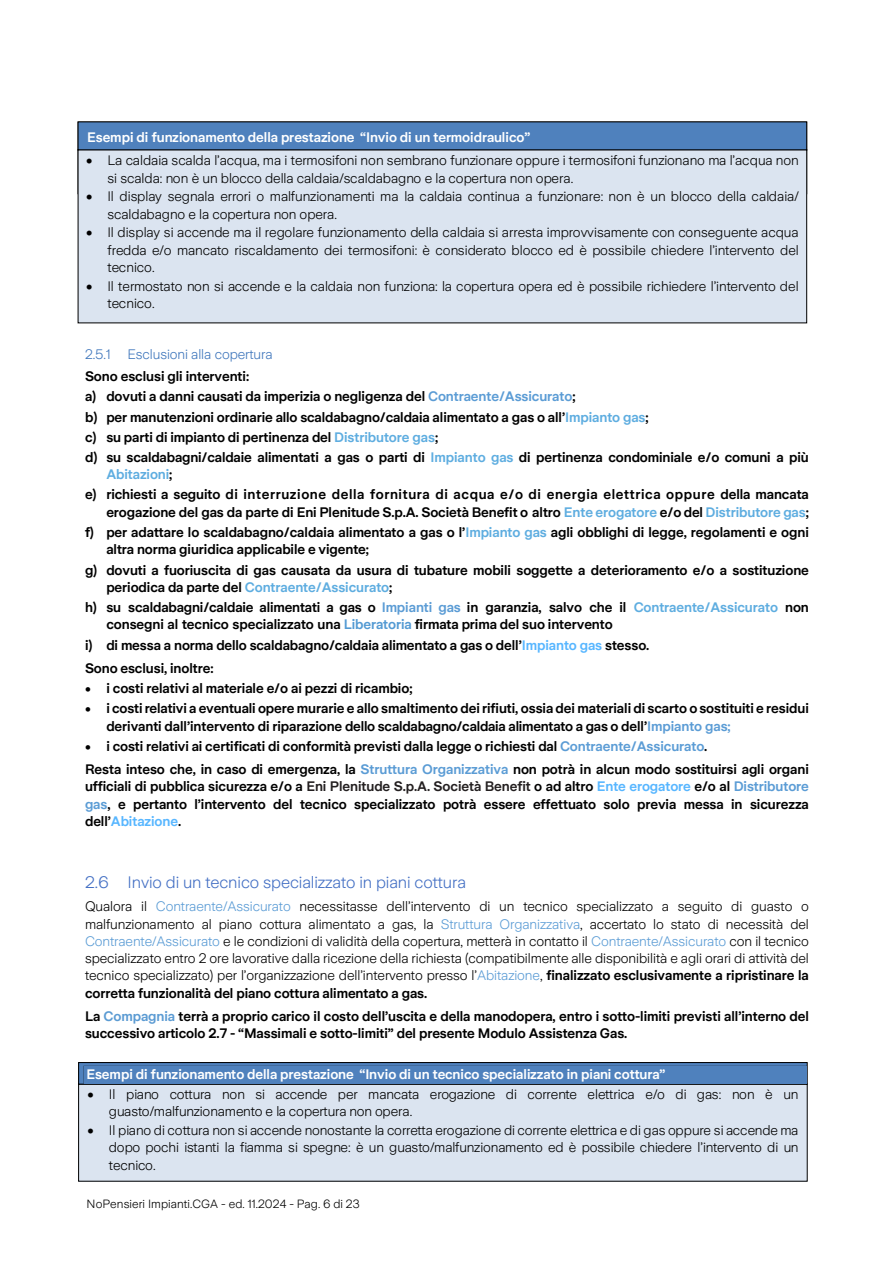
<style>
.page{position:relative;width:894px;height:1263px;background:#fff}
.page>*{position:absolute;margin:0;border:0;box-sizing:border-box;transform-origin:0 0}
.t1{font:300 16.5px "Zurich Sans";letter-spacing:-.005em;color:#4470c4;scale:1.04 1}
.t2{font:600 13.65px/20.2px "Zurich Sans";letter-spacing:-.005em;color:#000}
.t3{font:300 13.65px/17.2px "Zurich Sans";letter-spacing:-.005em;color:#000}
.t4{font:600 13.65px "Zurich Sans";letter-spacing:-.005em;color:#fff}
.t5{font:600 13.65px/20.1px "Zurich Sans";letter-spacing:.04em;color:#000}
.t6{font:300 13.65px "Zurich Sans";letter-spacing:-.005em;color:#4077bc}
.t7{font:300 11.85px "Zurich Sans";letter-spacing:.005em;color:#000}
.s1{color:#5b9cd5}
.s2{color:#5eade0}
.s3{color:#539ad3}
.s4{color:#57b6ff}
.s5{color:#231f20}
.s6{font-weight:600}
.s7{color:#5b9bd3}
</style>
<div class="page">
<div style="left:78px;top:150px;width:728px;height:173px;background:#dbe4f0"></div>
<div style="left:78px;top:122px;width:728px;height:28px;background:#4f81bd"></div>
<div style="left:78px;top:122px;width:728px;height:28px;border:1px solid #000"></div>
<div style="left:79px;top:1084px;width:727px;height:97px;background:#dbe4f0"></div>
<div style="left:79px;top:1062px;width:727px;height:22px;background:#4f81bd"></div>
<div style="left:78px;top:1062px;width:729px;height:22px;border:1px solid #000"></div>
<p class="t4" style="left:87px;top:130px;width:178px">Approfondimento su Blocco</p>
<p class="t3" style="left:107px;top:152px;width:692px;text-indent:-21px">• La caldaia scalda l’acqua, ma i termosifoni non sembrano funzionare oppure i termosifoni funzionano ma l’acqua non si scalda: non è un blocco della caldaia/scaldabagno e la copertura non opera.</p>
<p class="t3" style="left:107px;top:188px;width:692px;text-indent:-21px">• Il display segnala errori o malfunzionamenti ma la caldaia continua a funzionare: non è un blocco della caldaia/ scaldabagno e la copertura non opera.</p>
<p class="t3" style="left:107px;top:224px;width:692px;text-align:justify;text-indent:-21px">• Il display si accende ma il regolare funzionamento della caldaia si arresta improvvisamente con conseguente acqua fredda e/o mancato riscaldamento dei termosifoni: è considerato blocco ed è possibile chiedere l’intervento del tecnico.</p>
<p class="t3" style="left:107px;top:277px;width:692px;text-indent:-21px">• Il termostato non si accende e la caldaia non funziona: la copertura opera ed è possibile richiedere l’intervento del tecnico.</p>
<p class="t4" style="left:87px;top:130px;width:444px">Esempi di funzionamento della prestazione “Invio di un termoidraulico”</p>
<p class="t3" style="left:86px;top:154px;width:712px">In relazione a caldaia/boiler/scaldabagno/condizionatore, si intende l’arresto improvviso del normale funzionamento, che comporti un bisogno di Assistenza in urgenza da parte del Contraente/Assicurato.</p>
<p class="t6" style="left:85px;top:346px;width:189px">2.5.1 Esclusioni alla copertura</p>
<p class="t2" style="left:85px;top:366px;width:725px">Sono esclusi gli interventi:<br>a) dovuti a danni causati da imperizia o negligenza del <span class="s1">Contraente/Assicurato</span>;<br>b) per manutenzioni ordinarie allo scaldabagno/caldaia alimentato a gas o all’<span class="s2">Impianto gas</span>;<br>c) su parti di impianto di pertinenza del <span class="s2">Distributore gas</span>;<br>d) su scaldabagni/caldaie alimentati a gas o parti di <span class="s2">Impianto gas</span> di pertinenza condominiale e/o comuni a più</p>
<p class="t5" style="left:85px;top:464px;width:725px;text-indent:21px"><span class="s2">Abitazioni</span>;<br>e) richiesti a seguito di interruzione della fornitura di acqua e/o di energia elettrica oppure della mancata</p>
<p class="t2" style="left:85px;top:502px;width:725px;text-align:right">erogazione del gas da parte di Eni Plenitude S.p.A. Società Benefit o altro <span class="s2">Ente erogatore</span> e/o del <span class="s2">Distributore gas</span>;<br>f) per adattare lo scaldabagno/caldaia alimentato a gas o l’<span class="s2">Impianto gas</span> agli obblighi di legge, regolamenti e ogni</p>
<p class="t2" style="left:85px;top:540px;width:725px;text-indent:21px">altra norma giuridica applicabile e vigente;<br>g) dovuti a fuoriuscita di gas causata da usura di tubature mobili soggette a deterioramento e/o a sostituzione</p>
<p class="t2" style="left:85px;top:577px;width:725px;text-indent:21px">periodica da parte del <span class="s2">Contraente/Assicurato</span>;<br>h) su scaldabagni/caldaie alimentati a gas o <span class="s1">Impianti gas</span> in garanzia, salvo che il <span class="s2">Contraente/Assicurato</span> non</p>
<p class="t2" style="left:85px;top:615px;width:565px;text-indent:21px">consegni al tecnico specializzato una <span class="s3">Liberatoria</span> firmata prima del suo intervento<br>i) di messa a norma dello scaldabagno/caldaia alimentato a gas o dell’<span class="s4">Impianto gas</span> stesso.</p>
<p class="t2" style="left:85px;top:658px;width:130px">Sono esclusi, inoltre:</p>
<p class="t2" style="left:85px;top:678px;width:329px">• i costi relativi al materiale e/o ai pezzi di ricambio;</p>
<p class="t2" style="left:106px;top:700px;width:703px;line-height:17.2px;text-indent:-21px">• i costi relativi a eventuali opere murarie e allo smaltimento dei rifiuti, ossia dei materiali di scarto o sostituiti e residui derivanti dall’intervento di riparazione dello scaldabagno/caldaia alimentato a gas o dell’<span class="s1">Impianto gas;</span></p>
<p class="t2" style="left:85px;top:734px;width:725px;line-height:23.4px">• i costi relativi ai certificati di conformità previsti dalla legge o richiesti dal <span class="s1">Contraente/Assicurato</span>.<br>Resta inteso che, in caso di emergenza, la <span class="s1">Struttura Organizzativa</span> non potrà in alcun modo sostituirsi agli organi</p>
<p class="t2" style="left:85px;top:778px;width:725px;line-height:17.2px;text-align:justify">ufficiali di pubblica sicurezza e/o a <span class="s5">Eni Plenitude S.p.A. Società Benefit</span> o ad altro <span class="s4">Ente erogatore</span> e/o al <span class="s1">Distributore gas</span>, e pertanto l’intervento del tecnico specializzato potrà essere effettuato solo previa messa in sicurezza dell’<span class="s4">Abitazione</span>.</p>
<p class="t1" style="left:85px;top:873px;width:368px">2.6 Invio di un tecnico specializzato in piani cottura</p>
<p class="t3" style="left:85px;top:898px;width:725px;text-align:justify">Qualora il <span class="s1">Contraente/Assicurato</span> necessitasse dell’intervento di un tecnico specializzato a seguito di guasto o malfunzionamento al piano cottura alimentato a gas, la <span class="s1">Struttura Organizzativa</span>, accertato lo stato di necessità del <span class="s1">Contraente/Assicurato</span> e le condizioni di validità della copertura, metterà in contatto il <span class="s1">Contraente/Assicurato</span> con il tecnico specializzato entro 2 ore lavorative dalla ricezione della richiesta (compatibilmente alle disponibilità e agli orari di attività del tecnico specializzato) per l’organizzazione dell’intervento presso l’<span class="s1">Abitazione</span>, <span class="s6">finalizzato esclusivamente a ripristinare la corretta funzionalità del piano cottura alimentato a gas.</span></p>
<p class="t2" style="left:85px;top:1008px;width:725px;line-height:17.2px">La <span class="s7">Compagnia</span> terrà a proprio carico il costo dell’uscita e della manodopera, entro i sotto-limiti previsti all’interno del successivo articolo 2.7 - “Massimali e sotto-limiti” del presente Modulo Assistenza Gas.</p>
<p class="t4" style="left:86px;top:1066px;width:580px">Esempi di funzionamento della prestazione “Invio di un tecnico specializzato in piani cottura”</p>
<p class="t3" style="left:109px;top:1086px;width:691px;text-indent:-21px">• Il piano cottura non si accende per mancata erogazione di corrente elettrica e/o di gas: non è un guasto/malfunzionamento e la copertura non opera.</p>
<p class="t3" style="left:109px;top:1121px;width:691px;text-align:justify;text-indent:-21px">• Il piano di cottura non si accende nonostante la corretta erogazione di corrente elettrica e di gas oppure si accende ma dopo pochi istanti la fiamma si spegne: è un guasto/malfunzionamento ed è possibile chiedere l’intervento di un tecnico.</p>
<p class="t7" style="left:86px;top:1198px;width:274px">NoPensieri Impianti.CGA - ed. 11.2024 - Pag. 6 di 23</p>
</div>
